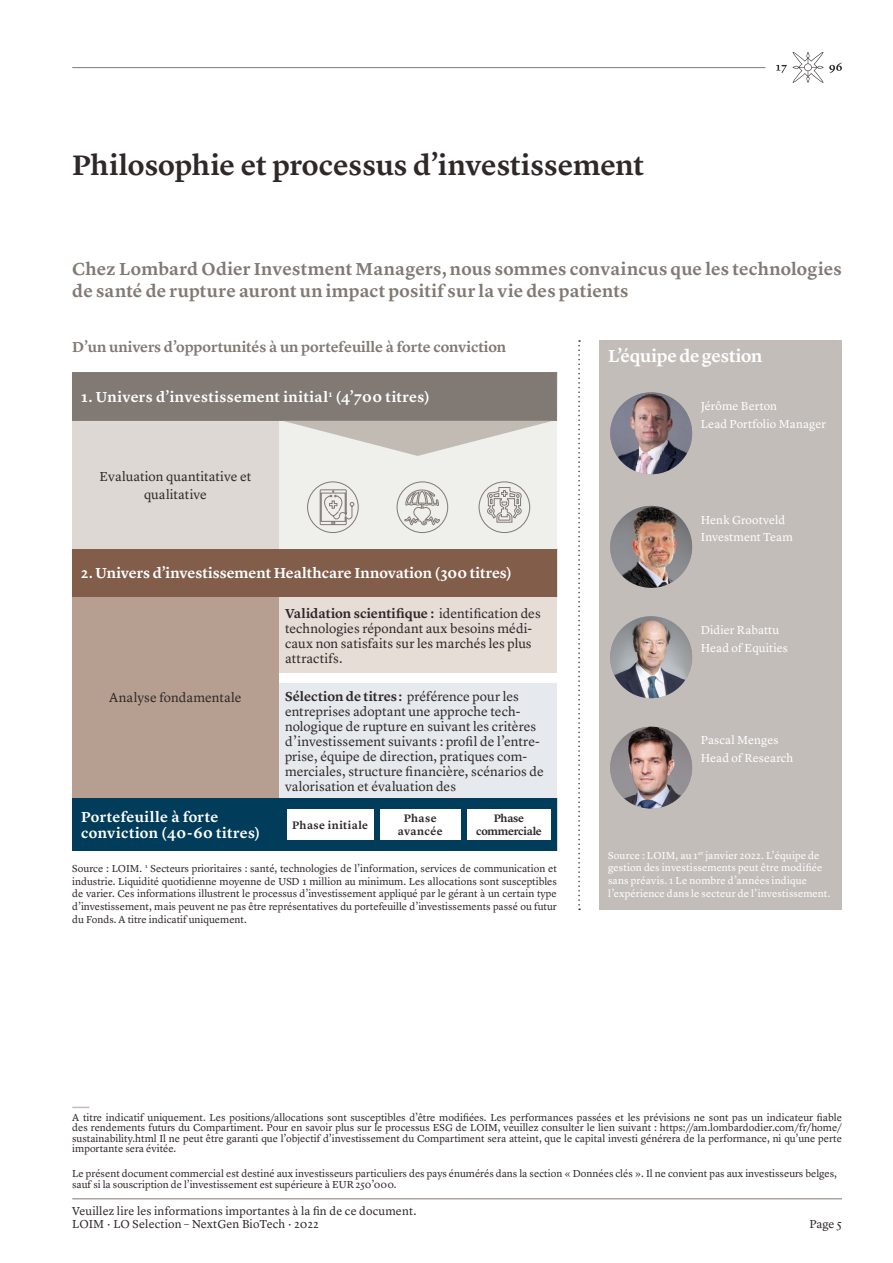
<style>
.page{position:relative;width:893px;height:1263px;background:#fff}
.page>*{position:absolute;margin:0;border:0;box-sizing:border-box;transform-origin:0 0}
.I_Rubriques{font:600 29.25px "Lyon Text";color:#2f2829}
.I_Titres{font:600 18px/21.3px "Lyon Text";letter-spacing:.01em;color:#817973}
.I_Titres-2{font:600 18px "Lyon Text";letter-spacing:-.01em;color:#fff}
.I_Texte_de_base{font:600 15px/16.5px "Lyon Text";letter-spacing:.015em;color:#fff}
.I_Sous-titre{font:600 15px "Lyon Text";color:#817973}
.I_Texte_de_base-2{font:600 15px "Lyon Text";letter-spacing:-.005em;color:#fff}
.I_Texte_de_base-3{font:13.5px/15px "Lyon Text";color:#2f2829}
.I_Texte_de_base-4{font:12px "Lyon Text";letter-spacing:.005em;color:#fff}
.t1{font:12px/12.8px "Lyon Text";letter-spacing:.01em;color:#2f2829}
.I_Texte_de_base-5{font:600 11.25px/13.5px "Lyon Text";letter-spacing:.025em;color:#2f2829;text-align:center}
.I_Texte_de_base-6{font:600 11.25px/13.5px "Lyon Text";letter-spacing:-.025em;color:#2f2829;text-align:center}
.I_Note_bas_de_page{font:10.5px/10.5px "Lyon Text";color:#2f2829;text-align:justify}
.I_Texte_de_base-7{font:10.5px/12.8px "Lyon Text";letter-spacing:.01em;color:#fff}
.s1{font-weight:600}
</style>
<div class="page">
<div style="left:600px;top:340px;width:242px;height:570px;background:#c3bdba"></div>
<hr style="left:72px;top:67px;width:693px;height:1px;background:#817973">
<svg style="left:829px;top:63px;width:13px;height:10px"></svg>
<svg style="left:776px;top:52px;width:47px;height:31px"></svg>
<hr style="left:72px;top:1198px;width:770px;height:1px;background:#817973">
<div style="left:72px;top:798px;width:485px;height:52px;background:#013d5a"></div>
<div style="left:287px;top:809px;width:86px;height:30px;background:#fff"></div>
<div style="left:380px;top:809px;width:81px;height:30px;background:#fff"></div>
<div style="left:467px;top:809px;width:84px;height:30px;background:#fff"></div>
<svg style="left:72px;top:1107px;width:17px;height:1px"></svg>
<svg style="left:578px;top:340px;width:2px;height:570px"></svg>
<div style="left:279px;top:683px;width:278px;height:115px;background:#e6eaee"></div>
<div style="left:279px;top:597px;width:278px;height:76px;background:#e6ddd7"></div>
<div style="left:72px;top:597px;width:207px;height:201px;background:#b69f90"></div>
<div style="left:72px;top:548px;width:485px;height:48px;background:#815d4a"></div>
<div style="left:72px;top:548px;width:485px;height:49px;border:1px solid #815d4a"></div>
<div style="left:279px;top:421px;width:278px;height:127px;background:#efefec"></div>
<svg style="left:72px;top:372px;width:485px;height:84px;background:#9a948e"></svg>
<div style="left:72px;top:421px;width:207px;height:127px;background:#ddd8d4"></div>
<div style="left:307px;top:482px;width:51px;height:51px;border:1px solid #817973;border-radius:50%"></div>
<svg style="left:320px;top:489px;width:34px;height:36px"></svg>
<div style="left:397px;top:482px;width:51px;height:51px;border:1px solid #817973;border-radius:50%"></div>
<svg style="left:404px;top:488px;width:36px;height:38px"></svg>
<div style="left:479px;top:482px;width:51px;height:51px;border:1px solid #817973;border-radius:50%"></div>
<svg style="left:487px;top:487px;width:34px;height:35px"></svg>
<img style="left:610px;top:506px;width:82px;height:82px;border-radius:41px">
<img style="left:610px;top:616px;width:82px;height:82px;border-radius:41px">
<img style="left:610px;top:727px;width:82px;height:81px;border-radius:41px">
<img style="left:610px;top:392px;width:82px;height:82px;border-radius:41px">
<p class="I_Rubriques" style="left:72px;top:143px;width:573px">Philosophie et processus d’investissement</p>
<p class="I_Titres" style="left:72px;top:257px;width:771px">Chez Lombard Odier Investment Managers, nous sommes convaincus que les technologies de santé de rupture auront un impact positif sur la vie des patients</p>
<p class="I_Sous-titre" style="left:72px;top:335px;width:435px">D’un univers d’opportunités à un portefeuille à forte conviction</p>
<p class="I_Texte_de_base" style="left:81px;top:388px;width:350px">1. Univers d’investissement initial<sup>1</sup> (4’700 titres)</p>
<p class="I_Texte_de_base-3" style="left:100px;top:466px;width:153px;line-height:18px;text-align:center">Evaluation quantitative et qualitative</p>
<p class="I_Texte_de_base-2" style="left:81px;top:561px;width:432px">2. Univers d’investissement Healthcare Innovation (300 titres)</p>
<p class="I_Texte_de_base-3" style="left:109px;top:689px;width:134px">Analyse fondamentale</p>
<p class="I_Texte_de_base-3" style="left:285px;top:605px;width:257px"><span class="s1">Validation scientifique :</span> identification des technologies répondant aux besoins médi&shy;caux non satisfaits sur les marchés les plus attractifs.</p>
<p class="I_Texte_de_base-3" style="left:285px;top:688px;width:260px"><span class="s1">Sélection de titres:</span> préférence pour les entreprises adoptant une approche tech&shy;nologique de rupture en suivant les critères d’investissement suivants : profil de l’entre&shy;prise, équipe de direction, pratiques com&shy;merciales, structure financière, scénarios de valorisation et évaluation des</p>
<p class="I_Texte_de_base" style="left:81px;top:807px;width:180px">Portefeuille à forte conviction (40-60 titres)</p>
<p class="I_Texte_de_base-5" style="left:292px;top:817px;width:78px">Phase initiale</p>
<p class="I_Texte_de_base-5" style="left:398px;top:810px;width:47px">Phase avancée</p>
<p class="I_Texte_de_base-6" style="left:476px;top:810px;width:67px">Phase commerciale</p>
<p class="I_Note_bas_de_page" style="left:72px;top:861px;width:486px;line-height:12.8px">Source : LOIM. <sup>1</sup> Secteurs prioritaires : santé, technologies de l’information, services de communication et industrie. Liquidité quotidienne moyenne de USD 1 million au minimum. Les allocations sont susceptibles de varier. Ces informations illustrent le processus d’investissement appliqué par le gérant à un certain type d’investissement, mais peuvent ne pas être représentatives du portefeuille d’investissements passé ou futur du Fonds. A titre indicatif uniquement.</p>
<p class="I_Titres-2" style="left:608px;top:342px;width:156px">L’équipe de gestion</p>
<p class="I_Texte_de_base-4" style="left:701px;top:397px;width:78px">Jérôme Berton</p>
<p class="I_Texte_de_base-4" style="left:701px;top:415px;width:127px">Lead Portfolio Manager</p>
<p class="I_Texte_de_base-4" style="left:701px;top:510px;width:86px">Henk Grootveld</p>
<p class="I_Texte_de_base-4" style="left:701px;top:528px;width:94px">Investment Team</p>
<p class="I_Texte_de_base-4" style="left:701px;top:621px;width:80px">Didier Rabattu</p>
<p class="I_Texte_de_base-4" style="left:701px;top:638px;width:89px">Head of Equities</p>
<p class="I_Texte_de_base-4" style="left:701px;top:731px;width:79px">Pascal Menges</p>
<p class="I_Texte_de_base-4" style="left:701px;top:749px;width:94px">Head of Research</p>
<p class="I_Texte_de_base-7" style="left:608px;top:848px;width:224px">Source : LOIM, au 1<sup>er</sup> janvier 2022. L’équipe de gestion des investissements peut être modifiée sans préavis. 1 Le nombre d’années indique l’expérience dans le secteur de l’investissement.</p>
<p class="I_Note_bas_de_page" style="left:72px;top:1111px;width:771px">A titre indicatif uniquement. Les positions/allocations sont susceptibles d’être modifiées. Les performances passées et les prévisions ne sont pas un indicateur fiable des rendements futurs du Compartiment. Pour en savoir plus sur le processus ESG de LOIM, veuillez consulter le lien suivant : https://am.lombardodier.com/fr/home/ sustainability.html Il ne peut être garanti que l’objectif d’investissement du Compartiment sera atteint, que le capital investi générera de la performance, ni qu’une perte importante sera évitée.</p>
<p class="I_Note_bas_de_page" style="left:72px;top:1168px;width:766px">Le présent document commercial est destiné aux investisseurs particuliers des pays énumérés dans la section « Données clés ». Il ne convient pas aux investisseurs belges, sauf si la souscription de l’investissement est supérieure à EUR 250’000.</p>
<p class="t1" style="left:72px;top:1204px;width:346px">Veuillez lire les informations importantes à la fin de ce document.<br>LOIM · LO Selection – NextGen BioTech · 2022</p>
<p class="t1" style="left:809px;top:1217px;width:34px">Page 5</p>
</div>
